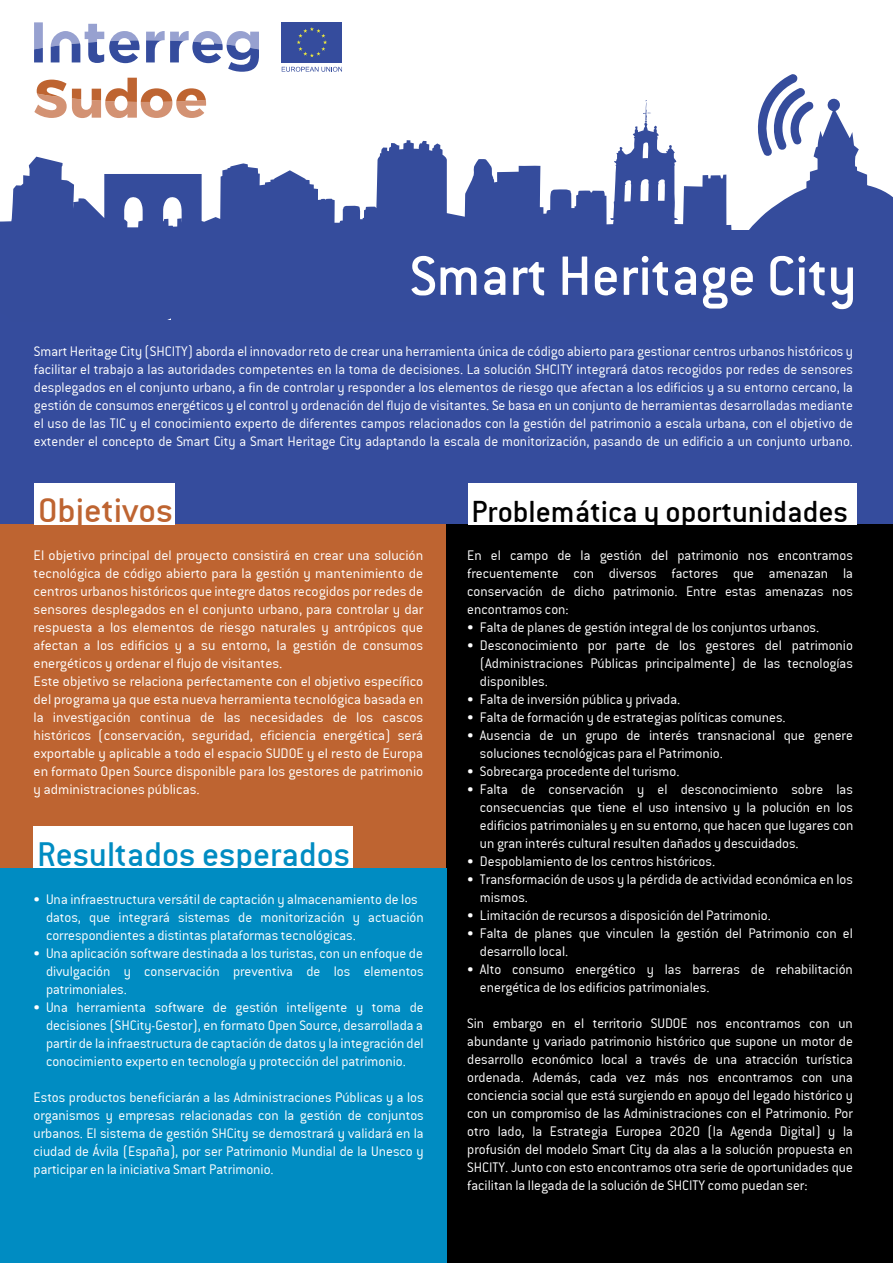
<style>
.page{position:relative;width:893px;height:1263px;background:#fff}
.page>*{position:absolute;margin:0;border:0;box-sizing:border-box;transform-origin:0 0}
.t1{font:37.05px "Conduit ITC Medium";color:#008cc2}
.t2{font:37.05px "Conduit ITC Medium";color:#be6431}
.t3{font:33px "Conduit ITC Medium";color:#000}
.t4{font:15px/18px "Conduit ITC Light";color:#fff;text-align:justify}
</style>
<div class="page">
<div style="left:0;top:230px;width:893px;height:1033px;background:#354c9d"></div>
<svg style="left:34px;top:22px;width:9px;height:40px"></svg>
<svg style="left:146px;top:31px;width:113px;height:41px"></svg>
<svg style="left:51px;top:24px;width:89px;height:39px"></svg>
<div style="left:282px;top:22px;width:60px;height:40px;background:#354c9d"></div>
<svg style="left:297px;top:27px;width:30px;height:30px"></svg>
<svg style="left:282px;top:67px;width:60px;height:5px"></svg>
<div style="left:0;top:524px;width:446px;height:739px;background:#be6431"></div>
<div style="left:35px;top:483px;width:140px;height:41px;background:#fff"></div>
<div style="left:446px;top:524px;width:447px;height:739px;background:#000"></div>
<div style="left:468px;top:483px;width:388px;height:41px;background:#fff"></div>
<div style="left:0;top:868px;width:446px;height:395px;background:#008cc2"></div>
<div style="left:34px;top:827px;width:319px;height:41px;background:#fff"></div>
<svg style="left:0;top:74px;width:868px;height:246px;fill:#354c9c"></svg>
<svg style="left:411px;top:256px;width:24px;height:39px"></svg>
<svg style="left:441px;top:267px;width:35px;height:28px"></svg>
<svg style="left:484px;top:267px;width:21px;height:28px"></svg>
<svg style="left:513px;top:262px;width:31px;height:33px"></svg>
<svg style="left:563px;top:256px;width:24px;height:39px"></svg>
<svg style="left:595px;top:267px;width:22px;height:28px"></svg>
<svg style="left:624px;top:256px;width:44px;height:39px"></svg>
<svg style="left:675px;top:267px;width:21px;height:28px"></svg>
<svg style="left:703px;top:267px;width:50px;height:42px"></svg>
<svg style="left:770px;top:184px;width:123px;height:125px"></svg>
<p class="t4" style="left:34px;top:342px;width:821px">Smart Heritage City (SHCITY) aborda el innovador reto de crear una herramienta única de código abierto para gestionar centros urbanos históricos y facilitar el trabajo a las autoridades competentes en la toma de decisiones. La solución SHCITY integrará datos recogidos por redes de sensores desplegados en el conjunto urbano, a fin de controlar y responder a los elementos de riesgo que afectan a los edificios y a su entorno cercano, la gestión de consumos energéticos y el control y ordenación del flujo de visitantes. Se basa en un conjunto de herramientas desarrolladas mediante el uso de las TIC y el conocimiento experto de diferentes campos relacionados con la gestión del patrimonio a escala urbana, con el objetivo de extender el concepto de Smart City a Smart Heritage City adaptando la escala de monitorización, pasando de un edificio a un conjunto urbano.</p>
<h1 class="t2" style="left:38px;top:490px;width:136px">Objetivos</h1>
<p class="t4" style="left:34px;top:547px;width:391px;text-align:left">El objetivo principal del proyecto consistirá en crear una solución tecnológica de código abierto para la gestión y mantenimiento de centros urbanos históricos que integre datos recogidos por redes de sensores desplegados en el conjunto urbano, para controlar y dar respuesta a los elementos de riesgo naturales y antrópicos que afectan a los edificios y a su entorno, la gestión de consumos energéticos y ordenar el flujo de visitantes.<br>Este objetivo se relaciona perfectamente con el objetivo específico del programa ya que esta nueva herramienta tecnológica basada en la investigación continua de las necesidades de los cascos históricos (conservación, seguridad, eficiencia energética) será exportable y aplicable a todo el espacio SUDOE y el resto de Europa en formato Open Source disponible para los gestores de patrimonio y administraciones públicas.</p>
<h1 class="t1" style="left:37px;top:833px;width:315px">Resultados esperados</h1>
<p class="t4" style="left:46px;top:890px;width:379px;text-align:left;text-indent:-12px">• Una infraestructura versátil de captación y almacenamiento de los datos, que integrará sistemas de monitorización y actuación correspondientes a distintas plataformas tecnológicas.</p>
<p class="t4" style="left:46px;top:944px;width:379px;text-indent:-12px">• Una aplicación software destinada a los turistas, con un enfoque de divulgación y conservación preventiva de los elementos patrimoniales.</p>
<p class="t4" style="left:46px;top:998px;width:379px;text-indent:-12px">• Una herramienta software de gestión inteligente y toma de decisiones (SHCity-Gestor), en formato Open Source, desarrollada a partir de la infraestructura de captación de datos y la integración del conocimiento experto en tecnología y protección del patrimonio.</p>
<p class="t4" style="left:34px;top:1088px;width:392px">Estos productos beneficiarán a las Administraciones Públicas y a los organismos y empresas relacionadas con la gestión de conjuntos urbanos. El sistema de gestión SHCity se demostrará y validará en la ciudad de Ávila (España), por ser Patrimonio Mundial de la Unesco y participar en la iniciativa Smart Patrimonio.</p>
<h2 class="t3" style="left:472px;top:493px;width:378px">Problemática y oportunidades</h2>
<p class="t4" style="left:467px;top:547px;width:387px">En el campo de la gestión del patrimonio nos encontramos frecuentemente con diversos factores que amenazan la conservación de dicho patrimonio. Entre estas amenazas nos encontramos con:</p>
<p class="t4" style="left:467px;top:619px;width:354px">• Falta de planes de gestión integral de los conjuntos urbanos.</p>
<p class="t4" style="left:480px;top:637px;width:375px;text-indent:-13px">• Desconocimiento por parte de los gestores del patrimonio (Administraciones Públicas principalmente) de las tecnologías disponibles.</p>
<p class="t4" style="left:467px;top:691px;width:215px">• Falta de inversión pública y privada.</p>
<p class="t4" style="left:467px;top:709px;width:320px">• Falta de formación y de estrategias políticas comunes.</p>
<p class="t4" style="left:480px;top:727px;width:375px;text-indent:-13px">• Ausencia de un grupo de interés transnacional que genere soluciones tecnológicas para el Patrimonio.</p>
<p class="t4" style="left:467px;top:763px;width:214px">• Sobrecarga procedente del turismo.</p>
<p class="t4" style="left:480px;top:781px;width:375px;text-indent:-13px">• Falta de conservación y el desconocimiento sobre las consecuencias que tiene el uso intensivo y la polución en los edificios patrimoniales y en su entorno, que hacen que lugares con un gran interés cultural resulten dañados y descuidados.</p>
<p class="t4" style="left:467px;top:853px;width:249px">• Despoblamiento de los centros históricos.</p>
<p class="t4" style="left:480px;top:871px;width:374px;text-indent:-13px">• Transformación de usos y la pérdida de actividad económica en los mismos.</p>
<p class="t4" style="left:467px;top:907px;width:305px">• Limitación de recursos a disposición del Patrimonio.</p>
<p class="t4" style="left:480px;top:925px;width:375px;text-indent:-13px">• Falta de planes que vinculen la gestión del Patrimonio con el desarrollo local.</p>
<p class="t4" style="left:480px;top:961px;width:375px;text-indent:-13px">• Alto consumo energético y las barreras de rehabilitación energética de los edificios patrimoniales.</p>
<p class="t4" style="left:467px;top:1015px;width:387px">Sin embargo en el territorio SUDOE nos encontramos con un abundante y variado patrimonio histórico que supone un motor de desarrollo económico local a través de una atracción turística ordenada. Además, cada vez más nos encontramos con una conciencia social que está surgiendo en apoyo del legado histórico y con un compromiso de las Administraciones con el Patrimonio. Por otro lado, la Estrategia Europea 2020 (la Agenda Digital) y la profusión del modelo Smart City da alas a la solución propuesta en SHCITY. Junto con esto encontramos otra serie de oportunidades que facilitan la llegada de la solución de SHCITY como puedan ser:</p>
</div>
